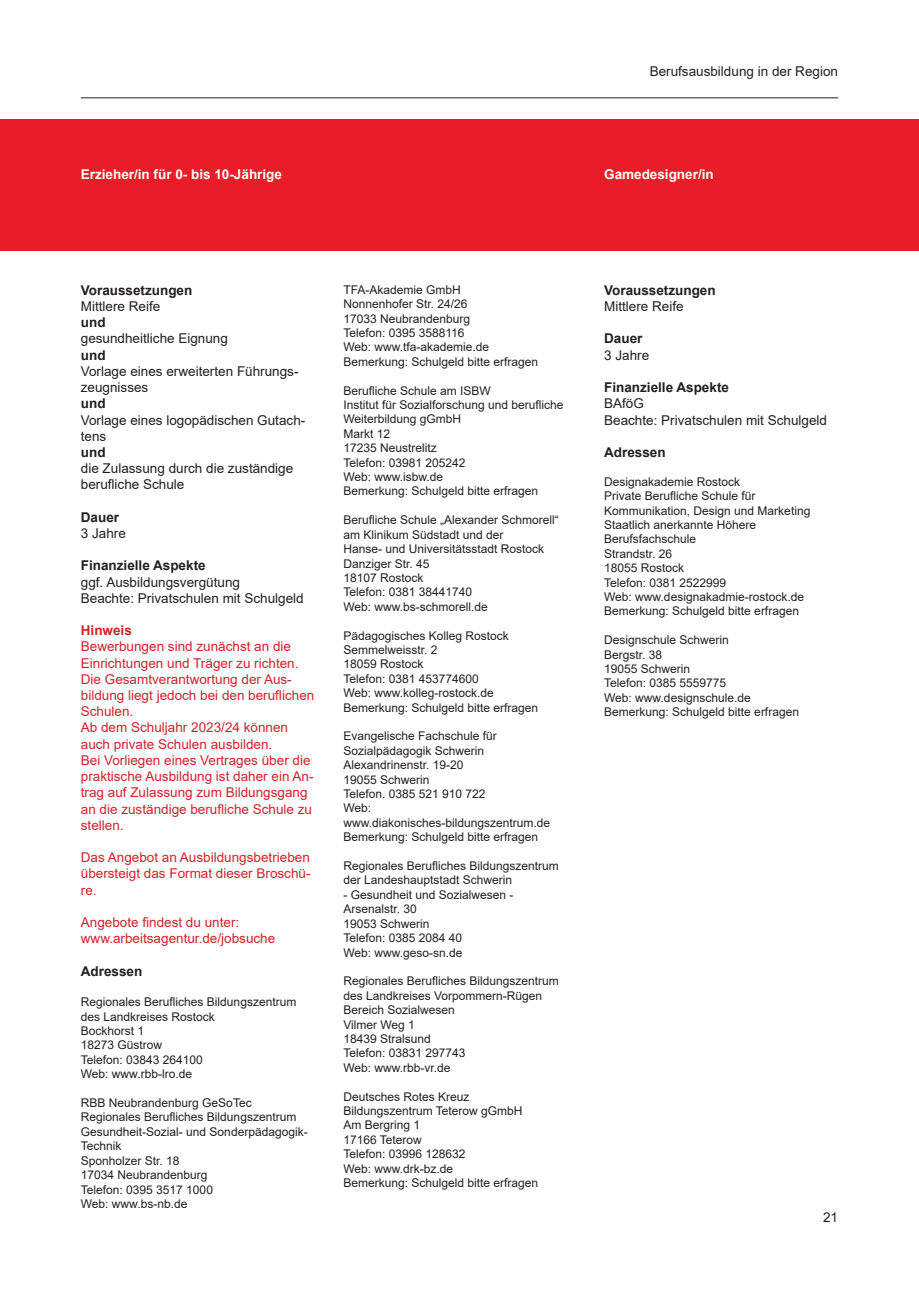
<style>
.page{position:relative;width:919px;height:1289px;background:#fff}
.page>*{position:absolute;margin:0;border:0;box-sizing:border-box;transform-origin:0 0}
.t1{font:13.5px/16.2px "Arial";color:#d1232a}
.oben___nicht_im_Inha{font:13.5px/16.2px "Arial";color:#231f20}
.t2{font:700 13.5px "Arial";color:#231f20}
.t3{font:700 13.5px "Arial";color:#fff}
.t4{font:700 13.5px "Arial";color:#d1232a}
.t5{font:12px/14.4px "Arial";color:#231f20}
</style>
<div class="page">
<div style="left:0;top:119px;width:918px;height:132px;background:#ea1c28"></div>
<hr style="left:81px;top:97px;width:757px;height:1px;background:#231f20">
<p class="t3" style="left:81px;top:165px;width:203px">Erzieher/in für 0- bis 10-Jährige</p>
<p class="oben___nicht_im_Inha" style="left:649px;top:63px;width:190px">Berufsausbildung in der Region</p>
<p class="t3" style="left:604px;top:165px;width:111px">Gamedesigner/in</p>
<p class="t2" style="left:81px;top:280px;width:113px">Voraussetzungen</p>
<p class="oben___nicht_im_Inha" style="left:81px;top:298px;width:81px">Mittlere Reife</p>
<p class="t2" style="left:81px;top:313px;width:26px">und</p>
<p class="oben___nicht_im_Inha" style="left:81px;top:330px;width:149px">gesundheitliche Eignung</p>
<p class="t2" style="left:81px;top:345px;width:26px">und</p>
<p class="oben___nicht_im_Inha" style="left:81px;top:363px;width:219px">Vorlage eines erweiterten Führungs&shy;zeugnisses</p>
<p class="t2" style="left:81px;top:394px;width:26px">und</p>
<p class="oben___nicht_im_Inha" style="left:81px;top:411px;width:226px">Vorlage eines logopädischen Gutach&shy;tens</p>
<p class="t2" style="left:81px;top:442px;width:26px">und</p>
<p class="oben___nicht_im_Inha" style="left:81px;top:460px;width:214px">die Zulassung durch die zuständige</p>
<p class="oben___nicht_im_Inha" style="left:81px;top:476px;width:105px">berufliche Schule</p>
<p class="t2" style="left:81px;top:507px;width:40px">Dauer</p>
<p class="oben___nicht_im_Inha" style="left:81px;top:525px;width:47px">3 Jahre</p>
<p class="t2" style="left:81px;top:556px;width:126px">Finanzielle Aspekte</p>
<p class="oben___nicht_im_Inha" style="left:81px;top:573px;width:161px">ggf. Ausbildungsvergütung</p>
<p class="oben___nicht_im_Inha" style="left:81px;top:590px;width:224px">Beachte: Privatschulen mit Schulgeld</p>
<p class="t4" style="left:81px;top:621px;width:53px">Hinweis</p>
<p class="t1" style="left:81px;top:638px;width:212px">Bewerbungen sind zunächst an die</p>
<p class="t1" style="left:81px;top:654px;width:219px">Einrichtungen und Träger zu richten.</p>
<p class="t1" style="left:81px;top:671px;width:235px">Die Gesamtverantwortung der Aus&shy;bildung liegt jedoch bei den beruflichen<br>Schulen.</p>
<p class="t1" style="left:81px;top:719px;width:209px">Ab dem Schuljahr 2023/24 können auch private Schulen ausbilden.</p>
<p class="t1" style="left:81px;top:752px;width:234px">Bei Vorliegen eines Vertrages über die praktische Ausbildung ist daher ein An&shy;trag auf Zulassung zum Bildungsgang an die zuständige berufliche Schule zu stellen.</p>
<p class="t1" style="left:81px;top:849px;width:231px;text-align:justify">Das Angebot an Ausbildungsbetrieben übersteigt das Format dieser Broschü&shy;re.</p>
<p class="t1" style="left:81px;top:914px;width:160px">Angebote findest du unter:</p>
<p class="t1" style="left:81px;top:930px;width:196px">www.arbeitsagentur.de/jobsuche</p>
<p class="t2" style="left:81px;top:961px;width:63px">Adressen</p>
<p class="t5" style="left:81px;top:994px;width:217px">Regionales Berufliches Bildungszentrum</p>
<p class="t5" style="left:81px;top:1009px;width:136px">des Landkreises Rostock</p>
<p class="t5" style="left:81px;top:1023px;width:65px">Bockhorst 1</p>
<p class="t5" style="left:81px;top:1037px;width:83px">18273 Güstrow</p>
<p class="t5" style="left:81px;top:1052px;width:124px">Telefon: 03843 264100</p>
<p class="t5" style="left:81px;top:1066px;width:113px">Web: www.rbb-lro.de</p>
<p class="t5" style="left:81px;top:1095px;width:172px">RBB Neubrandenburg GeSoTec</p>
<p class="t5" style="left:81px;top:1109px;width:228px">Regionales Berufliches Bildungszentrum<br>Gesundheit-Sozial- und Sonderpädagogik-<br>Technik</p>
<p class="t5" style="left:81px;top:1153px;width:100px">Sponholzer Str. 18</p>
<p class="t5" style="left:81px;top:1167px;width:128px">17034 Neubrandenburg</p>
<p class="t5" style="left:81px;top:1181px;width:134px">Telefon: 0395 3517 1000</p>
<p class="t5" style="left:81px;top:1196px;width:108px">Web: www.bs-nb.de</p>
<p class="t5" style="left:343px;top:282px;width:119px">TFA-Akademie GmbH</p>
<p class="t5" style="left:343px;top:297px;width:126px">Nonnenhofer Str. 24/26</p>
<p class="t5" style="left:343px;top:311px;width:128px">17033 Neubrandenburg</p>
<p class="t5" style="left:343px;top:325px;width:123px">Telefon: 0395 3588116</p>
<p class="t5" style="left:343px;top:340px;width:147px">Web: www.tfa-akademie.de</p>
<p class="t5" style="left:343px;top:354px;width:196px">Bemerkung: Schulgeld bitte erfragen</p>
<p class="t5" style="left:343px;top:383px;width:149px">Berufliche Schule am ISBW</p>
<p class="t5" style="left:343px;top:397px;width:222px">Institut für Sozialforschung und berufliche<br>Weiterbildung gGmbH</p>
<p class="t5" style="left:343px;top:426px;width:48px">Markt 12</p>
<p class="t5" style="left:343px;top:441px;width:95px">17235 Neustrelitz</p>
<p class="t5" style="left:343px;top:455px;width:124px">Telefon: 03981 205242</p>
<p class="t5" style="left:343px;top:469px;width:101px">Web: www.isbw.de</p>
<p class="t5" style="left:343px;top:484px;width:196px">Bemerkung: Schulgeld bitte erfragen</p>
<p class="t5" style="left:343px;top:513px;width:217px">Berufliche Schule „Alexander Schmorell“</p>
<p class="t5" style="left:343px;top:527px;width:162px">am Klinikum Südstadt und der</p>
<p class="t5" style="left:343px;top:541px;width:202px">Hanse- und Universitätsstadt Rostock</p>
<p class="t5" style="left:343px;top:556px;width:88px">Danziger Str. 45</p>
<p class="t5" style="left:343px;top:570px;width:82px">18107 Rostock</p>
<p class="t5" style="left:343px;top:585px;width:130px">Telefon: 0381 38441740</p>
<p class="t5" style="left:343px;top:599px;width:146px">Web: www.bs-schmorell.de</p>
<p class="t5" style="left:343px;top:628px;width:167px">Pädagogisches Kolleg Rostock</p>
<p class="t5" style="left:343px;top:642px;width:96px">Semmelweisstr. 2</p>
<p class="t5" style="left:343px;top:657px;width:82px">18059 Rostock</p>
<p class="t5" style="left:343px;top:671px;width:137px">Telefon: 0381 453774600</p>
<p class="t5" style="left:343px;top:685px;width:152px">Web: www.kolleg-rostock.de</p>
<p class="t5" style="left:343px;top:700px;width:196px">Bemerkung: Schulgeld bitte erfragen</p>
<p class="t5" style="left:343px;top:729px;width:155px">Evangelische Fachschule für</p>
<p class="t5" style="left:343px;top:743px;width:142px">Sozialpädagogik Schwerin</p>
<p class="t5" style="left:343px;top:757px;width:122px">Alexandrinenstr. 19-20</p>
<p class="t5" style="left:343px;top:772px;width:88px">19055 Schwerin</p>
<p class="t5" style="left:343px;top:786px;width:144px">Telefon. 0385 521 910 722</p>
<p class="t5" style="left:343px;top:801px;width:29px">Web:</p>
<p class="t5" style="left:343px;top:815px;width:208px">www.diakonisches-bildungszentrum.de</p>
<p class="t5" style="left:343px;top:829px;width:196px">Bemerkung: Schulgeld bitte erfragen</p>
<p class="t5" style="left:343px;top:858px;width:217px">Regionales Berufliches Bildungszentrum</p>
<p class="t5" style="left:343px;top:873px;width:170px">der Landeshauptstadt Schwerin</p>
<p class="t5" style="left:343px;top:887px;width:172px">- Gesundheit und Sozialwesen -</p>
<p class="t5" style="left:343px;top:901px;width:75px">Arsenalstr. 30</p>
<p class="t5" style="left:343px;top:916px;width:88px">19053 Schwerin</p>
<p class="t5" style="left:343px;top:930px;width:120px">Telefon: 0385 2084 40</p>
<p class="t5" style="left:343px;top:945px;width:121px">Web: www.geso-sn.de</p>
<p class="t5" style="left:343px;top:973px;width:217px">Regionales Berufliches Bildungszentrum</p>
<p class="t5" style="left:343px;top:988px;width:200px">des Landkreises Vorpommern-Rügen</p>
<p class="t5" style="left:343px;top:1002px;width:113px">Bereich Sozialwesen</p>
<p class="t5" style="left:343px;top:1017px;width:73px">Vilmer Weg 1</p>
<p class="t5" style="left:343px;top:1031px;width:89px">18439 Stralsund</p>
<p class="t5" style="left:343px;top:1045px;width:124px">Telefon: 03831 297743</p>
<p class="t5" style="left:343px;top:1060px;width:109px">Web: www.rbb-vr.de</p>
<p class="t5" style="left:343px;top:1089px;width:128px">Deutsches Rotes Kreuz</p>
<p class="t5" style="left:343px;top:1103px;width:181px">Bildungszentrum Teterow gGmbH</p>
<p class="t5" style="left:343px;top:1117px;width:78px">Am Bergring 1</p>
<p class="t5" style="left:343px;top:1132px;width:80px">17166 Teterow</p>
<p class="t5" style="left:343px;top:1146px;width:124px">Telefon: 03996 128632</p>
<p class="t5" style="left:343px;top:1161px;width:111px">Web: www.drk-bz.de</p>
<p class="t5" style="left:343px;top:1175px;width:196px">Bemerkung: Schulgeld bitte erfragen</p>
<p class="t2" style="left:604px;top:280px;width:113px">Voraussetzungen</p>
<p class="oben___nicht_im_Inha" style="left:604px;top:298px;width:81px">Mittlere Reife</p>
<p class="t2" style="left:604px;top:329px;width:40px">Dauer</p>
<p class="oben___nicht_im_Inha" style="left:604px;top:347px;width:47px">3 Jahre</p>
<p class="t2" style="left:604px;top:378px;width:126px">Finanzielle Aspekte</p>
<p class="oben___nicht_im_Inha" style="left:604px;top:395px;width:41px">BAföG</p>
<p class="oben___nicht_im_Inha" style="left:604px;top:411px;width:224px">Beachte: Privatschulen mit Schulgeld</p>
<p class="t2" style="left:604px;top:442px;width:63px">Adressen</p>
<p class="t5" style="left:604px;top:474px;width:138px">Designakademie Rostock</p>
<p class="t5" style="left:604px;top:488px;width:153px">Private Berufliche Schule für</p>
<p class="t5" style="left:604px;top:503px;width:208px">Kommunikation, Design und Marketing</p>
<p class="t5" style="left:604px;top:517px;width:154px">Staatlich anerkannte Höhere</p>
<p class="t5" style="left:604px;top:532px;width:94px">Berufsfachschule</p>
<p class="t5" style="left:604px;top:546px;width:70px">Strandstr. 26</p>
<p class="t5" style="left:604px;top:560px;width:82px">18055 Rostock</p>
<p class="t5" style="left:604px;top:575px;width:124px">Telefon: 0381 2522999</p>
<p class="t5" style="left:604px;top:589px;width:201px">Web: www.designakadmie-rostock.de</p>
<p class="t5" style="left:604px;top:604px;width:196px">Bemerkung: Schulgeld bitte erfragen</p>
<p class="t5" style="left:604px;top:632px;width:126px">Designschule Schwerin</p>
<p class="t5" style="left:604px;top:647px;width:60px">Bergstr. 38</p>
<p class="t5" style="left:604px;top:661px;width:88px">19055 Schwerin</p>
<p class="t5" style="left:604px;top:676px;width:124px">Telefon: 0385 5559775</p>
<p class="t5" style="left:604px;top:690px;width:148px">Web: www.designschule.de</p>
<p class="t5" style="left:604px;top:704px;width:196px">Bemerkung: Schulgeld bitte erfragen</p>
<p class="oben___nicht_im_Inha" style="left:823px;top:1209px;width:17px">21</p>
</div>
